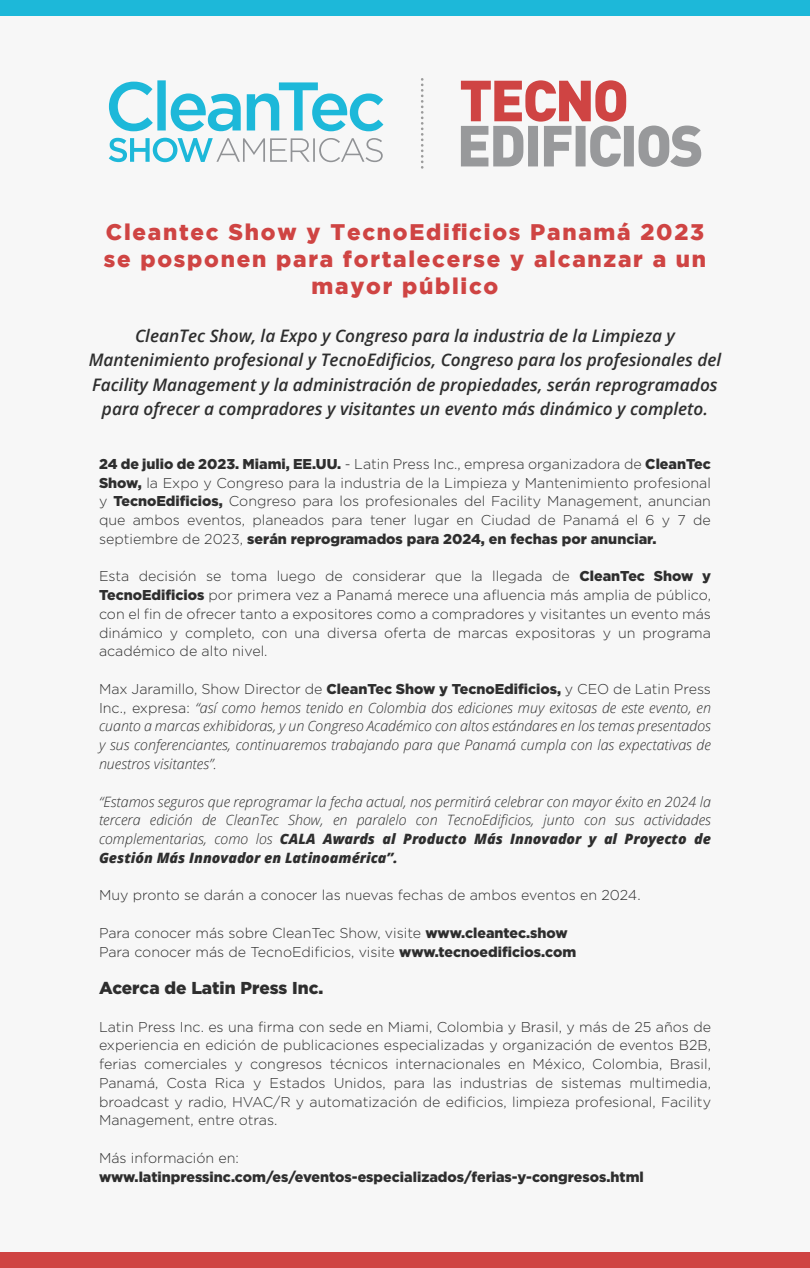
<style>
.page{position:relative;width:810px;height:1268px;background:#f7f7f7}
.page>*{position:absolute;margin:0;border:0;box-sizing:border-box;transform-origin:0 0}
.t1{font:900 22.5px/27px "Gotham";letter-spacing:.08em;color:#cf4443;text-align:center}
.t2{font:italic 600 17.25px/24px "Open Sans";color:#2e2e2e;text-align:center}
.t3{font:900 17.25px "Gotham";color:#2e2e2e}
.t4{font:300 14.25px/18.8px "Gotham";color:#2e2e2e;text-align:justify}
.t5{font:italic 300 14.25px/18.8px "Open Sans";color:#2e2e2e;text-align:justify}
.t6{font:900 14.25px "Gotham";color:#2e2e2e}
.s1{font-weight:900}
.s2{font-family:"Gotham";font-style:normal}
.s3{font-weight:800}
</style>
<div class="page">
<div style="left:0;top:1252px;width:810px;height:16px;background:#cf4443"></div>
<div style="left:0;top:0;width:810px;height:15px;background:#1db8d9"></div>
<svg style="left:109px;top:80px;width:274px;height:51px"></svg>
<svg style="left:109px;top:138px;width:274px;height:24px"></svg>
<svg style="left:461px;top:80px;width:240px;height:87px"></svg>
<svg style="left:421px;top:78px;width:3px;height:89px"></svg>
<h1 class="t1" style="left:104px;top:218px;width:604px">Cleantec Show y TecnoEdificios Panamá 2023 se posponen para fortalecerse y alcanzar a un mayor público</h1>
<p class="t2" style="left:89px;top:324px;width:634px">CleanTec Show, la Expo y Congreso para la industria de la Limpieza y Mantenimiento profesional y TecnoEdificios, Congreso para los profesionales del Facility Management y la administración de propiedades, serán reprogramados para ofrecer a compradores y visitantes un evento más dinámico y completo.</p>
<p class="t4" style="left:99px;top:454px;width:614px"><span class="s1">24 de julio de 2023. Miami, EE.UU.</span> - Latin Press Inc., empresa organizadora de <span class="s1">CleanTec Show,</span> la Expo y Congreso para la industria de la Limpieza y Mantenimiento profesional y <span class="s1">TecnoEdificios,</span> Congreso para los profesionales del Facility Management, anuncian que ambos eventos, planeados para tener lugar en Ciudad de Panamá el 6 y 7 de septiembre de 2023, <span class="s1">serán reprogramados para 2024, en fechas por anunciar.</span></p>
<p class="t4" style="left:99px;top:567px;width:614px">Esta decisión se toma luego de considerar que la llegada de <span class="s1">CleanTec Show y TecnoEdificios</span> por primera vez a Panamá merece una afluencia más amplia de público, con el fin de ofrecer tanto a expositores como a compradores y visitantes un evento más dinámico y completo, con una diversa oferta de marcas expositoras y un programa académico de alto nivel.</p>
<p class="t4" style="left:99px;top:679px;width:614px">Max Jaramillo, Show Director de <span class="s1">CleanTec Show y TecnoEdificios,</span> y CEO de Latin Press</p>
<p class="t5" style="left:99px;top:697px;width:613px"><span class="s2">Inc., expresa:</span> “así como hemos tenido en Colombia dos ediciones muy exitosas de este evento, en cuanto a marcas exhibidoras, y un Congreso Académico con altos estándares en los temas presentados y sus conferenciantes, continuaremos trabajando para que Panamá cumpla con las expectativas de nuestros visitantes”.</p>
<p class="t5" style="left:99px;top:791px;width:613px">“Estamos seguros que reprogramar la fecha actual, nos permitirá celebrar con mayor éxito en 2024 la tercera edición de CleanTec Show, en paralelo con TecnoEdificios, junto con sus actividades complementarias, como los <span class="s3">CALA Awards al Producto Más Innovador y al Proyecto de Gestión Más Innovador en Latinoamérica”.</span></p>
<p class="t4" style="left:99px;top:885px;width:543px">Muy pronto se darán a conocer las nuevas fechas de ambos eventos en 2024.</p>
<p class="t4" style="left:99px;top:923px;width:479px">Para conocer más sobre CleanTec Show, visite <span class="s1">www.cleantec.show<br></span>Para conocer más de TecnoEdificios, visite <span class="s1">www.tecnoedificios.com</span></p>
<p class="t3" style="left:99px;top:978px;width:226px">Acerca de Latin Press Inc.</p>
<p class="t4" style="left:99px;top:1017px;width:614px">Latin Press Inc. es una firma con sede en Miami, Colombia y Brasil, y más de 25 años de experiencia en edición de publicaciones especializadas y organización de eventos B2B, ferias comerciales y congresos técnicos internacionales en México, Colombia, Brasil, Panamá, Costa Rica y Estados Unidos, para las industrias de sistemas multimedia, broadcast y radio, HVAC/R y automatización de edificios, limpieza profesional, Facility Management, entre otras.</p>
<p class="t4" style="left:99px;top:1148px;width:142px">Más información en:</p>
<p class="t6" style="left:99px;top:1168px;width:546px">www.latinpressinc.com/es/eventos-especializados/ferias-y-congresos.html</p>
</div>
